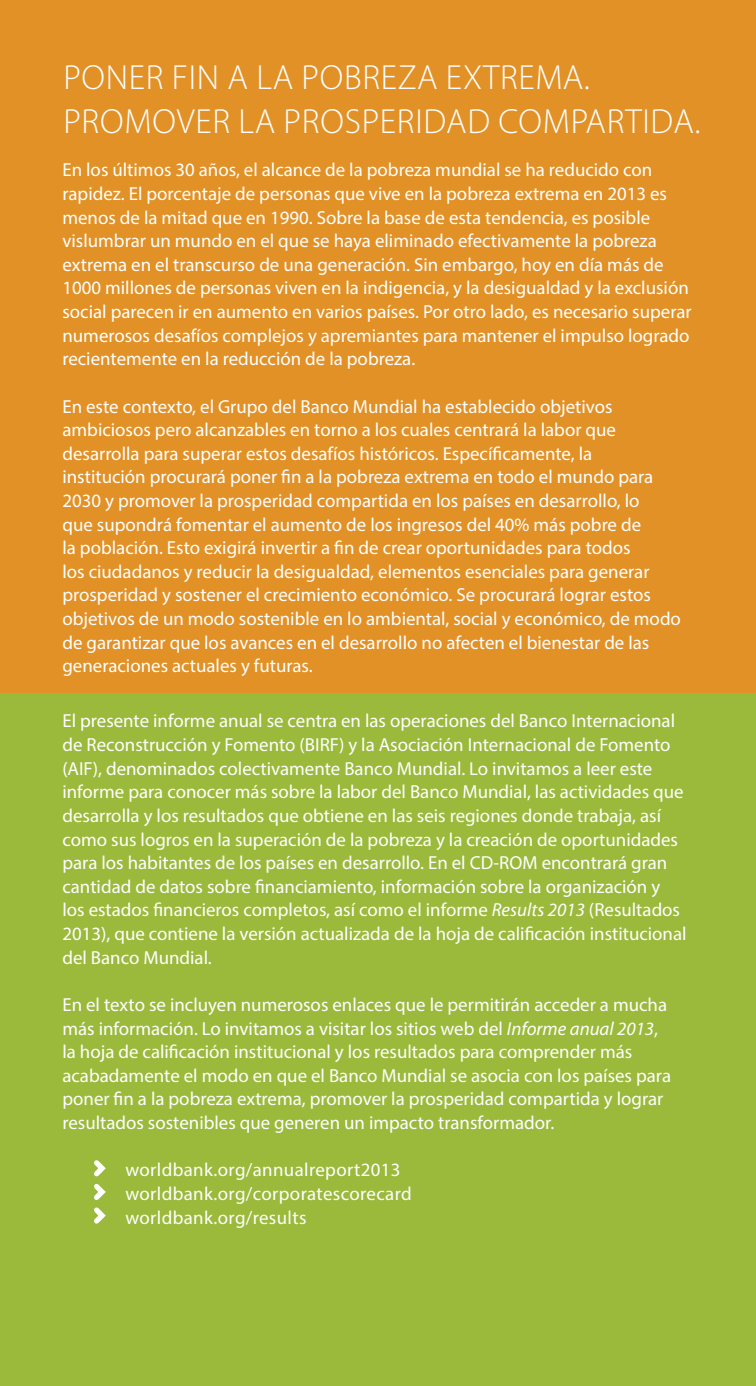
<style>
.page{position:relative;width:756px;height:1386px;background:#fff}
.page>*{position:absolute;margin:0;border:0;box-sizing:border-box;transform-origin:0 0}
.t1{font:300 35px/43.8px "Myriad Pro";letter-spacing:.02em;color:#fff}
.t2{font:18.9px/23.6px "Myriad Pro";color:#fff}
.t3{font:18.9px/23.6px "Myriad Pro";letter-spacing:.02em;color:#fff}
.s1{font-style:italic}
</style>
<div class="page">
<div style="left:0;top:0;width:756px;height:693px;background:#e29126"></div>
<div style="left:0;top:693px;width:756px;height:693px;background:#9bba3c"></div>
<svg style="left:94px;top:1160px;width:12px;height:64px"></svg>
<h1 class="t1" style="left:63px;top:56px;width:639px">PONER FIN A LA POBREZA EXTREMA.<br>PROMOVER LA PROSPERIDAD COMPARTIDA.</h1>
<p class="t2" style="left:62px;top:158px;width:631px">En los últimos 30 años, el alcance de la pobreza mundial se ha reducido con rapidez. El porcentaje de personas que vive en la pobreza extrema en 2013 es menos de la mitad que en 1990. Sobre la base de esta tendencia, es posible vislumbrar un mundo en el que se haya eliminado efectivamente la pobreza extrema en el transcurso de una generación. Sin embargo, hoy en día más de 1000 millones de personas viven en la indigencia, y la desigualdad y la exclusión social parecen ir en aumento en varios países. Por otro lado, es necesario superar numerosos desafíos complejos y apremiantes para mantener el impulso logrado recientemente en la reducción de la pobreza.</p>
<p class="t2" style="left:62px;top:394px;width:620px">En este contexto, el Grupo del Banco Mundial ha establecido objetivos ambiciosos pero alcanzables en torno a los cuales centrará la labor que desarrolla para superar estos desafíos históricos. Específicamente, la<br>institución procurará poner fin a la pobreza extrema en todo el mundo para 2030 y promover la prosperidad compartida en los países en desarrollo, lo<br>que supondrá fomentar el aumento de los ingresos del 40% más pobre de<br>la población. Esto exigirá invertir a fin de crear oportunidades para todos<br>los ciudadanos y reducir la desigualdad, elementos esenciales para generar prosperidad y sostener el crecimiento económico. Se procurará lograr estos objetivos de un modo sostenible en lo ambiental, social y económico, de modo de garantizar que los avances en el desarrollo no afecten el bienestar de las generaciones actuales y futuras.</p>
<p class="t2" style="left:62px;top:709px;width:626px">El presente informe anual se centra en las operaciones del Banco Internacional de Reconstrucción y Fomento (BIRF) y la Asociación Internacional de Fomento (AIF), denominados colectivamente Banco Mundial. Lo invitamos a leer este informe para conocer más sobre la labor del Banco Mundial, las actividades que desarrolla y los resultados que obtiene en las seis regiones donde trabaja, así como sus logros en la superación de la pobreza y la creación de oportunidades para los habitantes de los países en desarrollo. En el CD-ROM encontrará gran cantidad de datos sobre financiamiento, información sobre la organización y los estados financieros completos, así como el informe <span class="s1">Results 2013</span> (Resultados 2013), que contiene la versión actualizada de la hoja de calificación institucional del Banco Mundial.</p>
<p class="t2" style="left:62px;top:992px;width:610px">En el texto se incluyen numerosos enlaces que le permitirán acceder a mucha más información. Lo invitamos a visitar los sitios web del <span class="s1">Informe anual 2013</span>, la hoja de calificación institucional y los resultados para comprender más acabadamente el modo en que el Banco Mundial se asocia con los países para poner fin a la pobreza extrema, promover la prosperidad compartida y lograr resultados sostenibles que generen un impacto transformador.</p>
<p class="t3" style="left:125px;top:1158px;width:288px">worldbank.org/annualreport2013 worldbank.org/corporatescorecard worldbank.org/results</p>
</div>
